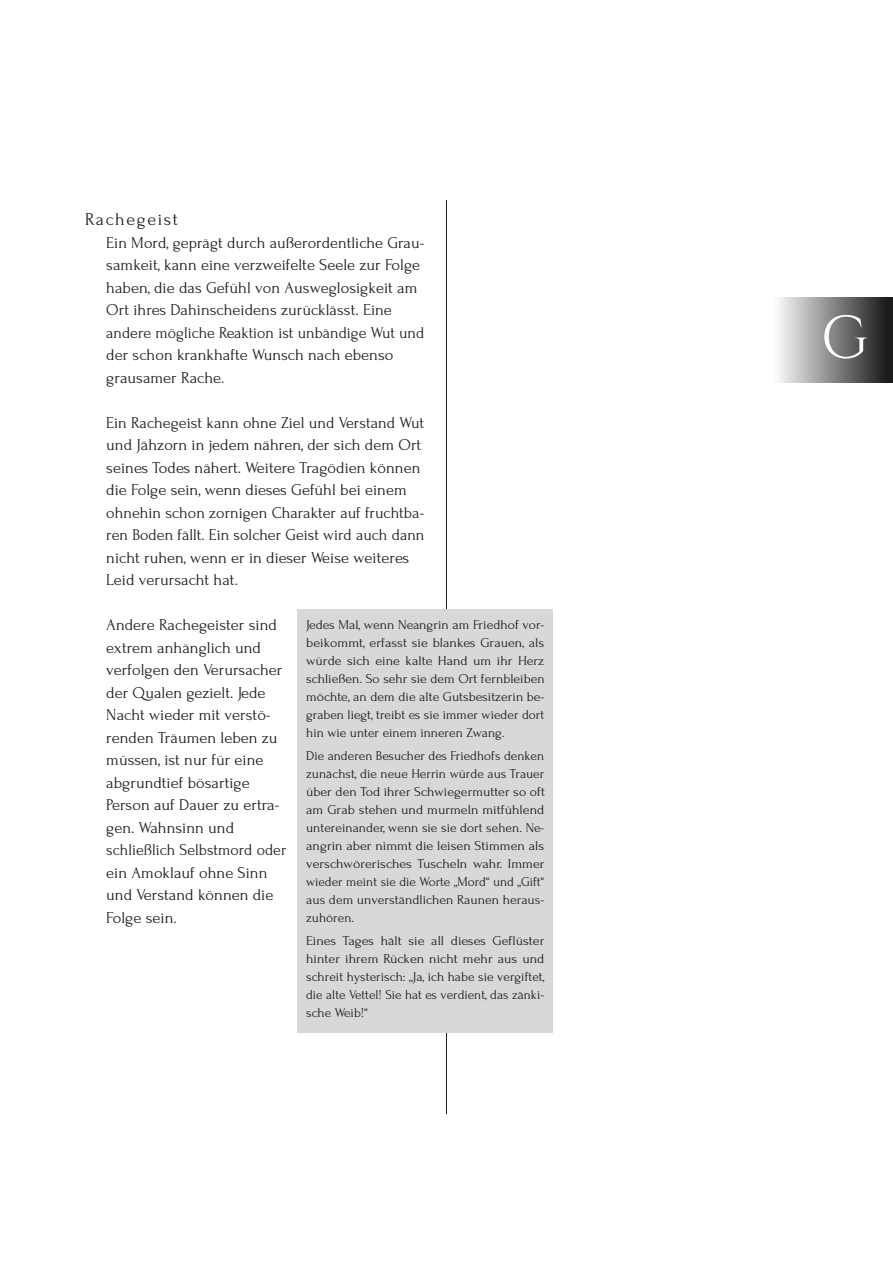
<style>
.page{position:relative;width:893px;height:1263px;background:#fff}
.page>*{position:absolute;margin:0;border:0;box-sizing:border-box;transform-origin:0 0}
.t1{font:60px "Cinzel";color:#fff}
.t2{font:18px "Forum";letter-spacing:.09em;color:#1c1b1a}
.t3{font:16.5px/22.5px "Forum";color:#1c1b1a}
.t4{font:13.5px/18px "Forum";color:#1c1b1a;text-align:justify}
.t5{font:13.5px/18px "Forum";color:#1c1b1a;text-align:justify;scale:1.04 1}
</style>
<div class="page">
<hr style="left:446px;top:200px;width:1px;height:914px;background:#1c1b1a">
<div style="left:765px;top:298px;width:128px;height:85px;background:linear-gradient(to right,#fff,#141312)"></div>
<div style="left:298px;top:609px;width:255px;height:424px;background:#d7d8d9"></div>
<p class="t2" style="left:85px;top:210px;width:94px">Rachegeist</p>
<p class="t3" style="left:106px;top:231px;width:320px">Ein Mord, geprägt durch außerordentliche Grau&shy;samkeit, kann eine verzweifelte Seele zur Folge haben, die das Gefühl von Ausweglosigkeit am Ort ihres Dahinscheidens zurücklässt. Eine andere mögliche Reaktion ist unbändige Wut und der schon krankhafte Wunsch nach ebenso grausamer Rache.</p>
<p class="t3" style="left:106px;top:411px;width:320px">Ein Rachegeist kann ohne Ziel und Verstand Wut und Jähzorn in jedem nähren, der sich dem Ort seines Todes nähert. Weitere Tragödien können die Folge sein, wenn dieses Gefühl bei einem ohnehin schon zornigen Charakter auf fruchtba&shy;ren Boden fällt. Ein solcher Geist wird auch dann nicht ruhen, wenn er in dieser Weise weiteres Leid verursacht hat.</p>
<p class="t3" style="left:106px;top:614px;width:182px">Andere Rachegeister sind extrem anhänglich und verfolgen den Verursacher der Qualen gezielt. Jede<br>Nacht wieder mit verstö&shy;renden Träumen leben zu müssen, ist nur für eine abgrundtief bösartige<br>Person auf Dauer zu ertra&shy;gen. Wahnsinn und schließlich Selbstmord oder ein Amoklauf ohne Sinn und Verstand können die<br>Folge sein.</p>
<p class="t4" style="left:306px;top:616px;width:240px">Jedes Mal, wenn Neangrin am Friedhof vor&shy;beikommt, erfasst sie blankes Grauen, als würde sich eine kalte Hand um ihr Herz schließen. So sehr sie dem Ort fernbleiben möchte, an dem die alte Gutsbesitzerin be&shy;graben liegt, treibt es sie immer wieder dort hin wie unter einem inneren Zwang.</p>
<p class="t4" style="left:306px;top:747px;width:240px">Die anderen Besucher des Friedhofs denken zunächst, die neue Herrin würde aus Trauer über den Tod ihrer Schwiegermutter so oft am Grab stehen und murmeln mitfühlend untereinander, wenn sie sie dort sehen. Ne&shy;angrin aber nimmt die leisen Stimmen als verschwörerisches Tuscheln wahr. Immer wieder meint sie die Worte „Mord“ und „Gift“ aus dem unverständlichen Raunen heraus&shy;zuhören.</p>
<p class="t5" style="left:306px;top:931px;width:231px">Eines Tages hält sie all dieses Geflüster hinter ihrem Rücken nicht mehr aus und schreit hysterisch: „Ja, ich habe sie vergiftet, die alte Vettel! Sie hat es verdient, das zänki&shy;sche Weib!“</p>
<h1 class="t1" style="left:821px;top:310px;width:49px">G</h1>
</div>
